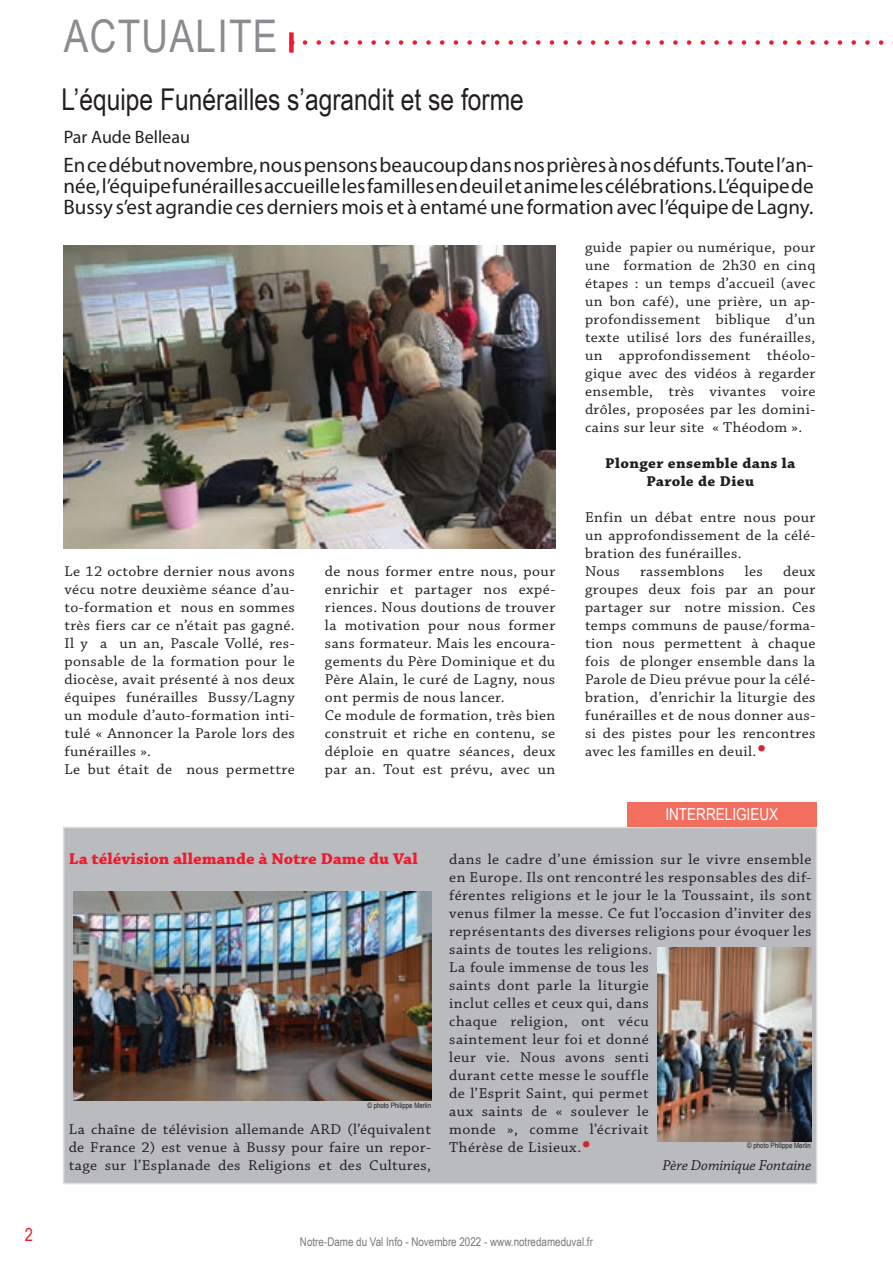
<style>
.page{position:relative;width:893px;height:1263px;background:#fff}
.page>*{position:absolute;margin:0;border:0;box-sizing:border-box;transform-origin:0 0}
.t1{font:45px "Arial Narrow";letter-spacing:.03em;color:#8a8c8f}
.t2{font:30px "Arial Narrow";color:#231f20}
.t3{font:21px/21px "Myriad Pro";color:#231f20;text-align:justify}
.t4{font:18px "Myriad Pro";color:#231f20}
.t5{font:18px "Arial Narrow";color:#ee1b2d}
.t6{font:700 16.5px "Chaparral Pro";color:#ee1b2d;scale:1.05 1}
.t7{font:16.5px "Arial Narrow";color:#fff}
.t8{font:15px/18px "Chaparral Pro";letter-spacing:.025em;color:#231f20;scale:1.05 1}
.t9{font:700 15px/18px "Chaparral Pro";letter-spacing:.025em;color:#231f20;text-align:center;scale:1.05 1}
.t10{font:italic 15px "Chaparral Pro";letter-spacing:-.01em;color:#231f20;scale:1.05 1}
.t11{font:12px "Arial Narrow";color:#76787b}
.t12{font:7.5px "Arial Narrow";color:#231f20}
.s1{font-size:30px;color:#d1232a}
</style>
<div class="page">
<svg style="left:305px;top:40px;width:588px;height:5px"></svg>
<div style="left:289px;top:32px;width:5px;height:21px;background:#ee1b2d"></div>
<div style="left:64px;top:827px;width:752px;height:356px;background:#babbbe"></div>
<div style="left:63px;top:827px;width:754px;height:357px;border:2px solid #dcdddf"></div>
<img style="left:64px;top:246px;width:491px;height:303px">
<div style="left:627px;top:802px;width:189px;height:25px;background:#f26f5f"></div>
<img style="left:73px;top:891px;width:358px;height:209px">
<img style="left:657px;top:947px;width:154px;height:195px">
<p class="t5" style="left:25px;top:1221px;width:10px">2</p>
<h1 class="t1" style="left:64px;top:3px;width:215px">ACTUALITE</h1>
<h2 class="t2" style="left:62px;top:78px;width:464px">L’équipe Funérailles s’agrandit et se forme</h2>
<p class="t4" style="left:64px;top:126px;width:128px">Par Aude Belleau</p>
<p class="t3" style="left:64px;top:154px;width:751px">En ce début novembre, nous pensons beaucoup dans nos prières à nos défunts. Toute l’an&shy;née, l’équipe funérailles accueille les familles en deuil et anime les célébrations. L’équipe de Bussy s’est agrandie ces derniers mois et à entamé une formation avec l’équipe de Lagny.</p>
<p class="t8" style="left:64px;top:563px;width:221px">Le 12 octobre dernier nous avons vécu notre deuxième séance d’au&shy;to-formation et nous en sommes très fiers car ce n’était pas gagné.<br>Il y a un an, Pascale Vollé, res&shy;ponsable de la formation pour le diocèse, avait présenté à nos deux équipes funérailles Bussy/Lagny un module d’auto-formation inti&shy;tulé « Annoncer la Parole lors des funérailles ».<br>Le but était de nous permettre</p>
<p class="t8" style="left:325px;top:563px;width:221px">de nous former entre nous, pour enrichir et partager nos expé&shy;riences. Nous doutions de trouver la motivation pour nous former sans formateur. Mais les encoura&shy;gements du Père Dominique et du<br>Père Alain, le curé de Lagny, nous ont permis de nous lancer.<br>Ce module de formation, très bien construit et riche en contenu, se déploie en quatre séances, deux par an. Tout est prévu, avec un</p>
<p class="t8" style="left:585px;top:239px;width:221px;text-align:justify">guide papier ou numérique, pour une formation de 2h30 en cinq étapes : un temps d’accueil (avec un bon café), une prière, un ap&shy;profondissement biblique d’un texte utilisé lors des funérailles, un approfondissement théolo&shy;gique avec des vidéos à regarder ensemble, très vivantes voire drôles, proposées par les domini&shy;cains sur leur site « Théodom ».</p>
<p class="t9" style="left:605px;top:455px;width:183px">Plonger ensemble dans la<br>Parole de Dieu</p>
<p class="t8" style="left:585px;top:509px;width:221px">Enfin un débat entre nous pour un approfondissement de la célé&shy;bration des funérailles.<br>Nous</p>
<p class="t8" style="left:585px;top:563px;width:221px;text-align:justify;text-indent:198px">deux groupes deux fois par an pour partager sur notre mission. Ces temps communs de pause/forma&shy;tion nous permettent à chaque fois de plonger ensemble dans la Parole de Dieu prévue pour la célé&shy;bration, d’enrichir la liturgie des funérailles et de nous donner aus&shy;si des pistes pour les rencontres avec les familles en deuil.<span class="s1">•</span></p>
<p class="t8" style="left:640px;top:563px;width:82px">rassemblons</p>
<p class="t8" style="left:745px;top:563px;width:19px">les</p>
<p class="t7" style="left:665px;top:802px;width:114px">INTERRELIGIEUX</p>
<p class="t6" style="left:69px;top:849px;width:334px">La télévision allemande à Notre Dame du Val</p>
<p class="t12" style="left:367px;top:1099px;width:65px">© photo Philippe Merlin</p>
<p class="t8" style="left:69px;top:1121px;width:347px;text-align:justify">La chaîne de télévision allemande ARD (l’équivalent de France 2) est venue à Bussy pour faire un repor&shy;tage sur l’Esplanade des Religions et des Cultures,</p>
<p class="t8" style="left:449px;top:851px;width:347px">dans le cadre d’une émission sur le vivre ensemble</p>
<p class="t8" style="left:449px;top:869px;width:347px">en Europe. Ils ont rencontré les responsables des dif-</p>
<p class="t8" style="left:449px;top:887px;width:347px">férentes religions et le jour le la Toussaint, ils sont</p>
<p class="t8" style="left:449px;top:905px;width:347px">venus filmer la messe. Ce fut l’occasion d’inviter des</p>
<p class="t8" style="left:449px;top:923px;width:347px">représentants des diverses religions pour évoquer les</p>
<p class="t8" style="left:449px;top:941px;width:195px">saints de toutes les religions.</p>
<p class="t8" style="left:449px;top:959px;width:192px">La foule immense de tous les</p>
<p class="t8" style="left:449px;top:977px;width:192px">saints dont parle la liturgie</p>
<p class="t8" style="left:449px;top:995px;width:192px">inclut celles et ceux qui, dans</p>
<p class="t8" style="left:449px;top:1013px;width:192px">chaque religion, ont vécu</p>
<p class="t8" style="left:449px;top:1031px;width:192px">saintement leur foi et donné</p>
<p class="t8" style="left:449px;top:1049px;width:192px">leur vie. Nous avons senti</p>
<p class="t8" style="left:449px;top:1067px;width:192px">durant cette messe le souffle</p>
<p class="t8" style="left:449px;top:1085px;width:192px">de l’Esprit Saint, qui permet</p>
<p class="t8" style="left:449px;top:1103px;width:192px">aux saints de « soulever le</p>
<p class="t8" style="left:449px;top:1121px;width:192px">monde », comme l’écrivait</p>
<p class="t8" style="left:449px;top:1139px;width:137px">Thérèse de Lisieux.<span class="s1">•</span></p>
<p class="t10" style="left:662px;top:1157px;width:143px">Père Dominique Fontaine</p>
<p class="t12" style="left:747px;top:1140px;width:65px">© photo Philippe Merlin</p>
<p class="t11" style="left:300px;top:1233px;width:294px">Notre-Dame du Val Info - Novembre 2022 - www.notredameduval.fr</p>
</div>
